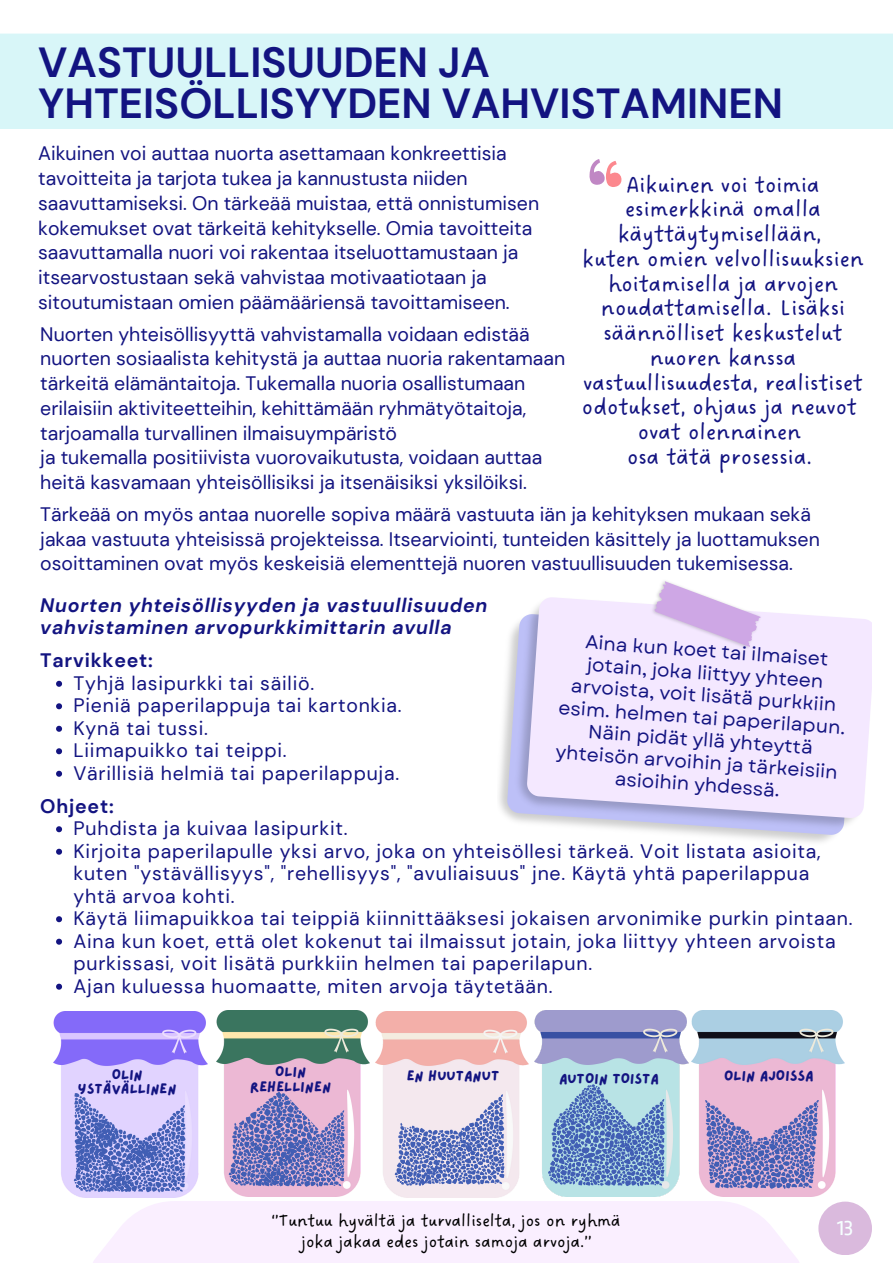
<style>
.page{position:relative;width:893px;height:1264px;background:#fff}
.page>*{position:absolute;margin:0;border:0;box-sizing:border-box;transform-origin:0 0}
.t1{font:700 42px/41.5px "DM Sans";color:#131481}
.t2{font:24px/24.8px "DO Sans Regular";color:#131481;text-align:center}
.t3{font:23.4px "Ropa Sans";color:#f6ffff}
.t4{font:19.5px/24.8px "DM Sans";color:#131481}
.t5{font:19.5px/22.5px "DM Sans";letter-spacing:.04em;color:#131481}
.t6{font:italic 700 19.5px "DM Sans";letter-spacing:.04em;color:#131481}
.t7{font:700 19.5px "DM Sans";letter-spacing:.04em;color:#131481}
.t8{font:18.9px/22.4px "Garet";color:#131481;text-align:center}
.t9{font:18px/21.3px "DO Sans Regular";color:#000;text-align:center}
.t10{font:14.55px/14.5px "Lazydog";color:#131481;text-align:center}
</style>
<div class="page">
<div style="left:0;top:34px;width:892px;height:95px;background:#d8f6f8"></div>
<div style="left:818px;top:1201px;width:53px;height:54px;background:#dabadd;border-radius:50%"></div>
<img style="left:53px;top:1011px;width:154px;height:73px">
<img style="left:216px;top:1010px;width:154px;height:74px">
<img style="left:534px;top:1010px;width:154px;height:74px">
<img style="left:691px;top:1010px;width:153px;height:185px">
<img style="left:375px;top:1011px;width:153px;height:73px">
<svg style="left:61px;top:1084px;width:759px;height:178px"></svg>
<svg style="left:56px;top:680px;width:6px;height:6px"></svg>
<svg style="left:56px;top:703px;width:6px;height:6px"></svg>
<svg style="left:56px;top:725px;width:6px;height:6px"></svg>
<svg style="left:56px;top:748px;width:6px;height:6px"></svg>
<svg style="left:56px;top:770px;width:6px;height:6px"></svg>
<svg style="left:56px;top:826px;width:6px;height:6px"></svg>
<svg style="left:56px;top:848px;width:6px;height:6px"></svg>
<svg style="left:56px;top:916px;width:6px;height:6px"></svg>
<svg style="left:56px;top:938px;width:6px;height:6px"></svg>
<svg style="left:56px;top:983px;width:6px;height:6px"></svg>
<svg style="left:506px;top:626px;width:335px;height:209px"></svg>
<img style="left:513px;top:615px;width:343px;height:216px">
<svg style="left:526px;top:597px;width:345px;height:221px;fill:#f4e8ff"></svg>
<img style="left:645px;top:597px;width:122px;height:58px">
<svg style="left:654px;top:581px;width:107px;height:66px"></svg>
<svg style="left:589px;top:159px;width:33px;height:28px"></svg>
<p class="t1" style="left:38px;top:42px;width:746px">VASTUULLISUUDEN JA<br>YHTEISÖLLISYYDEN VAHVISTAMINEN</p>
<p class="t4" style="left:38px;top:141px;width:502px">Aikuinen voi auttaa nuorta asettamaan konkreettisia tavoitteita ja tarjota tukea ja kannustusta niiden saavuttamiseksi. On tärkeää muistaa, että onnistumisen kokemukset ovat tärkeitä kehitykselle. Omia tavoitteita saavuttamalla nuori voi rakentaa itseluottamustaan ja itsearvostustaan sekä vahvistaa motivaatiotaan ja sitoutumistaan omien päämääriensä tavoittamiseen.</p>
<p class="t4" style="left:40px;top:321px;width:526px">Nuorten yhteisöllisyyttä vahvistamalla voidaan edistää nuorten sosiaalista kehitystä ja auttaa nuoria rakentamaan tärkeitä elämäntaitoja. Tukemalla nuoria osallistumaan erilaisiin aktiviteetteihin, kehittämään ryhmätyötaitoja, tarjoamalla turvallinen ilmaisuympäristö</p>
<p class="t4" style="left:40px;top:445px;width:503px">ja tukemalla positiivista vuorovaikutusta, voidaan auttaa heitä kasvamaan yhteisöllisiksi ja itsenäisiksi yksilöiksi.</p>
<p class="t2" style="left:617px;top:173px;width:205px">Aikuinen voi toimia esimerkkinä omalla käyttäytymisellään,</p>
<p class="t2" style="left:582px;top:247px;width:283px">kuten omien velvollisuuksien hoitamisella ja arvojen noudattamisella. Lisäksi säännölliset keskustelut nuoren kanssa vastuullisuudesta, realistiset odotukset, ohjaus ja neuvot</p>
<p class="t2" style="left:637px;top:420px;width:165px">ovat olennainen</p>
<p class="t2" style="left:627px;top:445px;width:186px">osa tätä prosessia.</p>
<p class="t4" style="left:40px;top:502px;width:772px">Tärkeää on myös antaa nuorelle sopiva määrä vastuuta iän ja kehityksen mukaan sekä</p>
<p class="t4" style="left:40px;top:526px;width:781px">jakaa vastuuta yhteisissä projekteissa. Itsearviointi, tunteiden käsittely ja luottamuksen osoittaminen ovat myös keskeisiä elementtejä nuoren vastuullisuuden tukemisessa.</p>
<p class="t6" style="left:40px;top:592px;width:448px">Nuorten yhteisöllisyyden ja vastuullisuuden</p>
<p class="t6" style="left:40px;top:615px;width:413px">vahvistaminen arvopurkkimittarin avulla</p>
<p class="t7" style="left:40px;top:648px;width:114px">Tarvikkeet:</p>
<p class="t8" style="left:586px;top:631px;width:245px;rotate:4deg">Aina kun koet tai ilmaiset</p>
<p class="t8" style="left:571px;top:674px;width:267px;rotate:4deg">arvoista, voit lisätä purkkiin</p>
<p class="t8" style="left:588px;top:653px;width:238px;rotate:4deg">jotain, joka liittyy yhteen</p>
<p class="t8" style="left:559px;top:696px;width:289px;rotate:4deg">esim. helmen tai paperilapun.</p>
<p class="t5" style="left:73px;top:672px;width:242px">Tyhjä lasipurkki tai säiliö.</p>
<p class="t5" style="left:73px;top:694px;width:330px">Pieniä paperilappuja tai kartonkia.</p>
<p class="t5" style="left:73px;top:717px;width:136px">Kynä tai tussi.</p>
<p class="t5" style="left:73px;top:739px;width:215px">Liimapuikko tai teippi.</p>
<p class="t5" style="left:73px;top:761px;width:327px">Värillisiä helmiä tai paperilappuja.</p>
<p class="t5" style="left:73px;top:817px;width:276px">Puhdista ja kuivaa lasipurkit.</p>
<p class="t5" style="left:73px;top:839px;width:748px">Kirjoita paperilapulle yksi arvo, joka on yhteisöllesi tärkeä. Voit listata asioita, kuten "ystävällisyys", "rehellisyys", "avuliaisuus" jne. Käytä yhtä paperilappua yhtä arvoa kohti.</p>
<p class="t5" style="left:73px;top:907px;width:780px">Käytä liimapuikkoa tai teippiä kiinnittääksesi jokaisen arvonimike purkin pintaan.</p>
<p class="t5" style="left:73px;top:929px;width:763px">Aina kun koet, että olet kokenut tai ilmaissut jotain, joka liittyy yhteen arvoista purkissasi, voit lisätä purkkiin helmen tai paperilapun.</p>
<p class="t5" style="left:73px;top:974px;width:480px">Ajan kuluessa huomaatte, miten arvoja täytetään.</p>
<p class="t8" style="left:557px;top:718px;width:284px;rotate:4deg">Näin pidät yllä yhteyttä yhteisön arvoihin ja tärkeisiin</p>
<p class="t8" style="left:615px;top:767px;width:167px;rotate:4deg">asioihin yhdessä.</p>
<p class="t7" style="left:40px;top:793px;width:75px">Ohjeet:</p>
<p class="t10" style="left:78px;top:1067px;width:100px">OLIN<br>YSTÄVÄLLINEN</p>
<p class="t10" style="left:250px;top:1065px;width:82px">OLIN<br>REHELLINEN</p>
<p class="t10" style="left:407px;top:1068px;width:94px">EN HUUTANUT</p>
<p class="t10" style="left:559px;top:1071px;width:101px">AUTOIN TOISTA</p>
<p class="t10" style="left:724px;top:1068px;width:91px">OLIN AJOISSA</p>
<p class="t9" style="left:272px;top:1210px;width:350px">‘’Tuntuu hyvältä ja turvalliselta, jos on ryhmä joka jakaa edes jotain samoja arvoja.’’</p>
<p class="t3" style="left:836px;top:1215px;width:18px">13</p>
</div>
